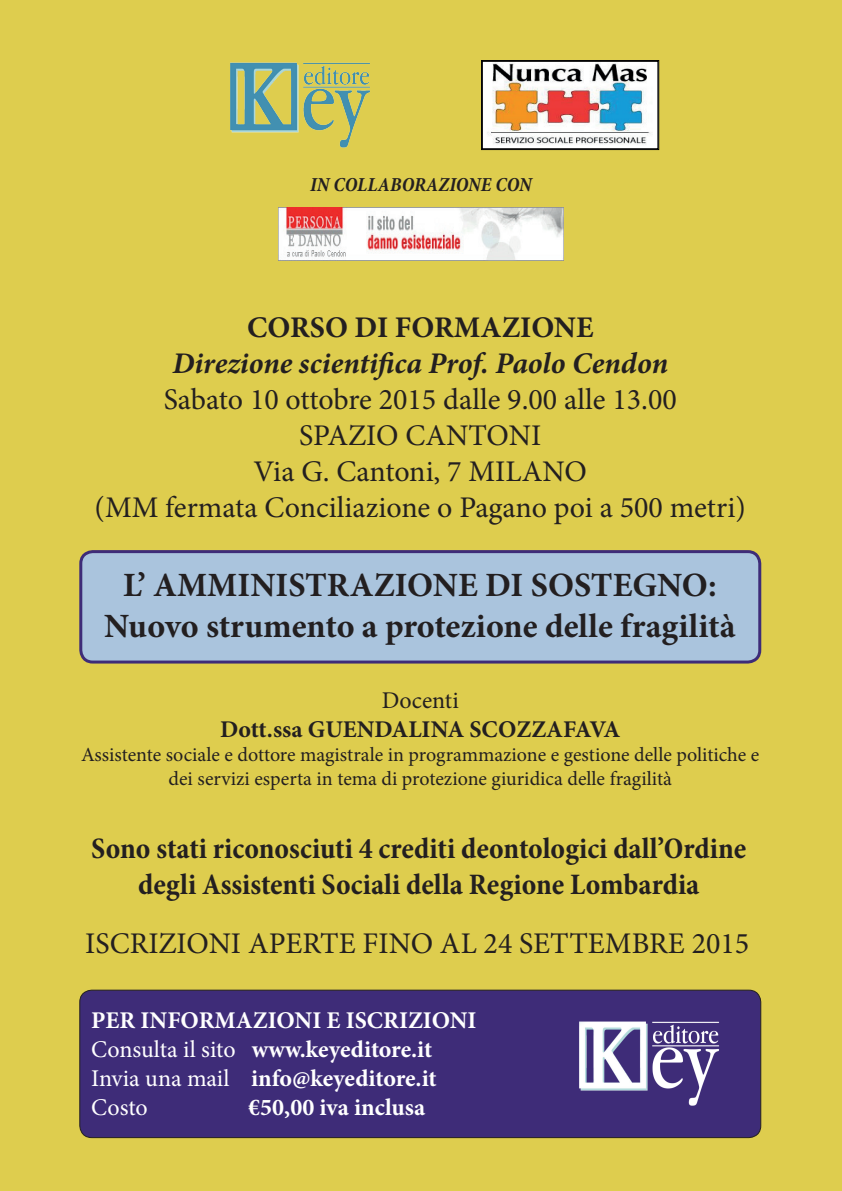
<style>
.page{position:relative;width:842px;height:1191px;background:#decd4e}
.page>*{position:absolute;margin:0;border:0;box-sizing:border-box;transform-origin:0 0}
.t1{font:700 34px/40.8px "Minion Pro";color:#231f20;text-align:center}
.t2{font:30px/36px "Minion Pro";color:#231f20;text-align:center}
.t3{font:700 condensed 30px/36px "Minion Pro";color:#231f20;text-align:center}
.t4{font:italic 700 30px "Minion Pro";color:#231f20}
.t5{font:700 30px "Minion Pro";color:#231f20}
.t6{font:700 24px/28.8px "Minion Pro";color:#fff}
.t7{font:700 24px "Minion Pro";color:#231f20}
.t8{font:24px "Minion Pro";letter-spacing:.005em;color:#231f20}
.t9{font:20px/24px "Minion Pro";color:#231f20;text-align:center}
.t10{font:italic 700 condensed 20px "Minion Pro";color:#231f20}
.s1{font-weight:400}
</style>
<div class="page">
<svg style="left:481px;top:60px;width:178px;height:90px;background:#c4b9b4"></svg>
<div style="left:482px;top:61px;width:176px;height:88px;border:1px solid #000"></div>
<img style="left:279px;top:207px;width:284px;height:54px">
<div style="left:81px;top:551px;width:679px;height:111px;background:#aac4dd;border-radius:12px"></div>
<div style="left:79px;top:550px;width:682px;height:113px;border:3px solid #3e2c78;border-radius:12px"></div>
<div style="left:80px;top:990px;width:681px;height:147px;background:#3e2c78;border-radius:12px"></div>
<div style="left:79px;top:989px;width:682px;height:149px;border:1px solid #231f20;border-radius:12px"></div>
<img style="left:579px;top:1021px;width:141px;height:85px">
<img style="left:230px;top:62px;width:140px;height:86px">
<p class="t10" style="left:310px;top:171px;width:223px">IN COLLABORAZIONE CON</p>
<p class="t5" style="left:247px;top:306px;width:348px">CORSO DI FORMAZIONE</p>
<p class="t4" style="left:172px;top:342px;width:497px">Direzione scientifica Prof. Paolo Cendon</p>
<p class="t2" style="left:95px;top:382px;width:653px">Sabato 10 ottobre 2015 dalle 9.00 alle 13.00<br>SPAZIO CANTONI<br>Via G. Cantoni, 7 MILANO<br>(MM fermata Conciliazione o Pagano poi a 500 metri)</p>
<p class="t1" style="left:104px;top:564px;width:633px">L’ AMMINISTRAZIONE DI SOSTEGNO:<br>Nuovo strumento a protezione delle fragilità</p>
<p class="t8" style="left:382px;top:684px;width:79px">Docenti</p>
<p class="t7" style="left:220px;top:712px;width:402px">Dott.ssa GUENDALINA SCOZZAFAVA</p>
<p class="t9" style="left:81px;top:743px;width:680px">Assistente sociale e dottore magistrale in programmazione e gestione delle politiche e dei servizi esperta in tema di protezione giuridica delle fragilità</p>
<p class="t3" style="left:91px;top:830px;width:656px">Sono stati riconosciuti 4 crediti deontologici dall’Ordine degli Assistenti Sociali della Regione Lombardia</p>
<p class="t2" style="left:85px;top:926px;width:665px">ISCRIZIONI APERTE FINO AL 24 SETTEMBRE 2015</p>
<p class="t6" style="left:91px;top:1005px;width:387px">PER INFORMAZIONI E ISCRIZIONI<br><span class="s1">Consulta il sito</span> www.keyeditore.it<br><span class="s1">Invia una mail</span> info@keyeditore.it<br><span class="s1">Costo</span></p>
<p class="t6" style="left:248px;top:1092px;width:179px">€50,00 iva inclusa</p>
</div>
